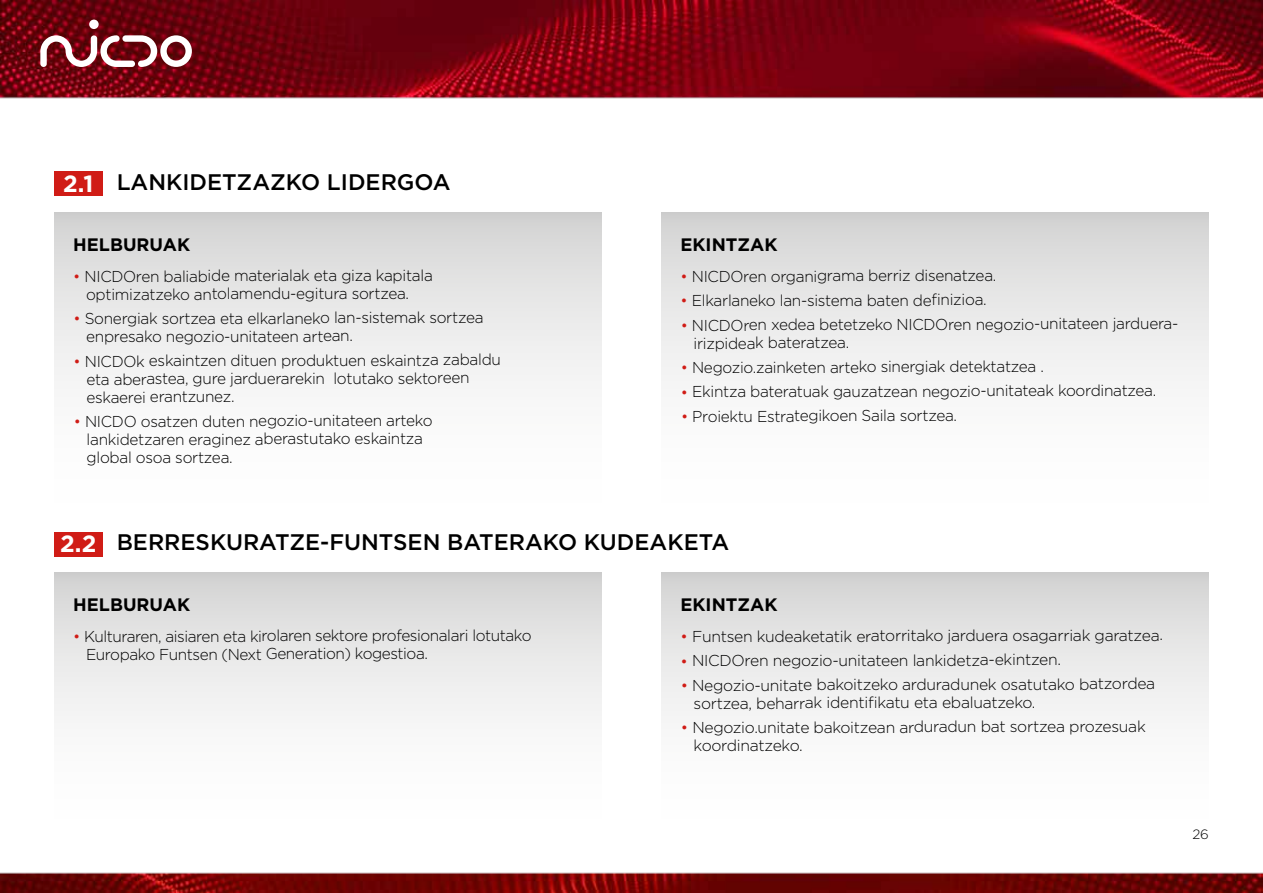
<style>
.page{position:relative;width:1263px;height:893px;background:#fff}
.page>*{position:absolute;margin:0;border:0;box-sizing:border-box;transform-origin:0 0}
.t1{font:700 23.55px "Gotham";color:#fff}
.t2{font:500 22.5px "Gotham";color:#000}
.t3{font:700 18px "Gotham";letter-spacing:-.005em;color:#000}
.t4{font:300 15.75px/18.1px "Gotham";letter-spacing:-.025em;color:#000}
.t5{font:300 13.5px "Gotham";color:#000}
.s1{color:#d01c16}
</style>
<div class="page">
<img style="left:0;top:0;width:1263px;height:893px">
<div style="left:54px;top:172px;width:49px;height:24px;background:#d01c16"></div>
<div style="left:54px;top:532px;width:49px;height:24px;background:#d01c16"></div>
<div style="left:54px;top:212px;width:548px;height:298px;background:linear-gradient(to bottom,#d8d8d8,#fff)"></div>
<div style="left:54px;top:573px;width:548px;height:252px;background:linear-gradient(to bottom,#d8d8d8,#fff)"></div>
<div style="left:661px;top:212px;width:548px;height:298px;background:linear-gradient(to bottom,#d8d8d8,#fff)"></div>
<div style="left:661px;top:573px;width:548px;height:252px;background:linear-gradient(to bottom,#d8d8d8,#fff)"></div>
<svg style="left:40px;top:35px;width:152px;height:32px"></svg>
<div style="left:89px;top:20px;width:10px;height:9px;background:#fff;border-radius:50%"></div>
<h1 class="t1" style="left:63px;top:168px;width:32px">2.1</h1>
<h2 class="t2" style="left:117px;top:167px;width:335px">LANKIDETZAZKO LIDERGOA</h2>
<p class="t3" style="left:73px;top:233px;width:119px">HELBURUAK</p>
<p class="t4" style="left:86px;top:266px;width:348px;text-indent:-13px"><span class="s1">•</span> NICDOren baliabide materialak eta giza kapitala optimizatzeko antolamendu-egitura sortzea.</p>
<p class="t4" style="left:86px;top:309px;width:399px;text-indent:-13px"><span class="s1">•</span> Sonergiak sortzea eta elkarlaneko lan-sistemak sortzea enpresako negozio-unitateen artean.</p>
<p class="t4" style="left:86px;top:351px;width:416px;text-indent:-13px"><span class="s1">•</span> NICDOk eskaintzen dituen produktuen eskaintza zabaldu eta aberastea, gure jarduerarekin lotutako sektoreen eskaerei erantzunez.</p>
<p class="t4" style="left:87px;top:411px;width:348px;text-indent:-13px"><span class="s1">•</span> NICDO osatzen duten negozio-unitateen arteko lankidetzaren eraginez aberastutako eskaintza global osoa sortzea.</p>
<p class="t3" style="left:680px;top:233px;width:99px">EKINTZAK</p>
<p class="t4" style="left:680px;top:266px;width:317px"><span class="s1">•</span> NICDOren organigrama berriz disenatzea.</p>
<p class="t4" style="left:681px;top:291px;width:308px"><span class="s1">•</span> Elkarlaneko lan-sistema baten definizioa.</p>
<p class="t4" style="left:693px;top:314px;width:486px;line-height:18.6px;text-indent:-13px"><span class="s1">•</span> NICDOren xedea betetzeko NICDOren negozio-unitateen jarduera&shy;irizpideak bateratzea.</p>
<p class="t4" style="left:681px;top:357px;width:365px"><span class="s1">•</span> Negozio.zainketen arteko sinergiak detektatzea .</p>
<p class="t4" style="left:681px;top:382px;width:477px"><span class="s1">•</span> Ekintza bateratuak gauzatzean negozio-unitateak koordinatzea.</p>
<p class="t4" style="left:681px;top:406px;width:278px"><span class="s1">•</span> Proiektu Estrategikoen Saila sortzea.</p>
<h1 class="t1" style="left:60px;top:528px;width:37px">2.2</h1>
<h2 class="t2" style="left:117px;top:527px;width:614px">BERRESKURATZE-FUNTSEN BATERAKO KUDEAKETA</h2>
<p class="t3" style="left:73px;top:593px;width:119px">HELBURUAK</p>
<p class="t4" style="left:86px;top:626px;width:447px;text-indent:-13px"><span class="s1">•</span> Kulturaren, aisiaren eta kirolaren sektore profesionalari lotutako<br>Europako Funtsen (Next Generation) kogestioa.</p>
<p class="t3" style="left:680px;top:593px;width:99px">EKINTZAK</p>
<p class="t4" style="left:680px;top:626px;width:484px"><span class="s1">•</span> Funtsen kudeaketatik eratorritako jarduera osagarriak garatzea.</p>
<p class="t4" style="left:681px;top:651px;width:382px"><span class="s1">•</span> NICDOren negozio-unitateen lankidetza-ekintzen.</p>
<p class="t4" style="left:693px;top:675px;width:463px;text-indent:-13px"><span class="s1">•</span> Negozio-unitate bakoitzeko arduradunek osatutako batzordea sortzea, beharrak identifikatu eta ebaluatzeko.</p>
<p class="t4" style="left:694px;top:717px;width:454px;line-height:18.6px;text-indent:-13px"><span class="s1">•</span> Negozio.unitate bakoitzean arduradun bat sortzea prozesuak koordinatzeko.</p>
<p class="t5" style="left:1192px;top:826px;width:18px">26</p>
</div>
